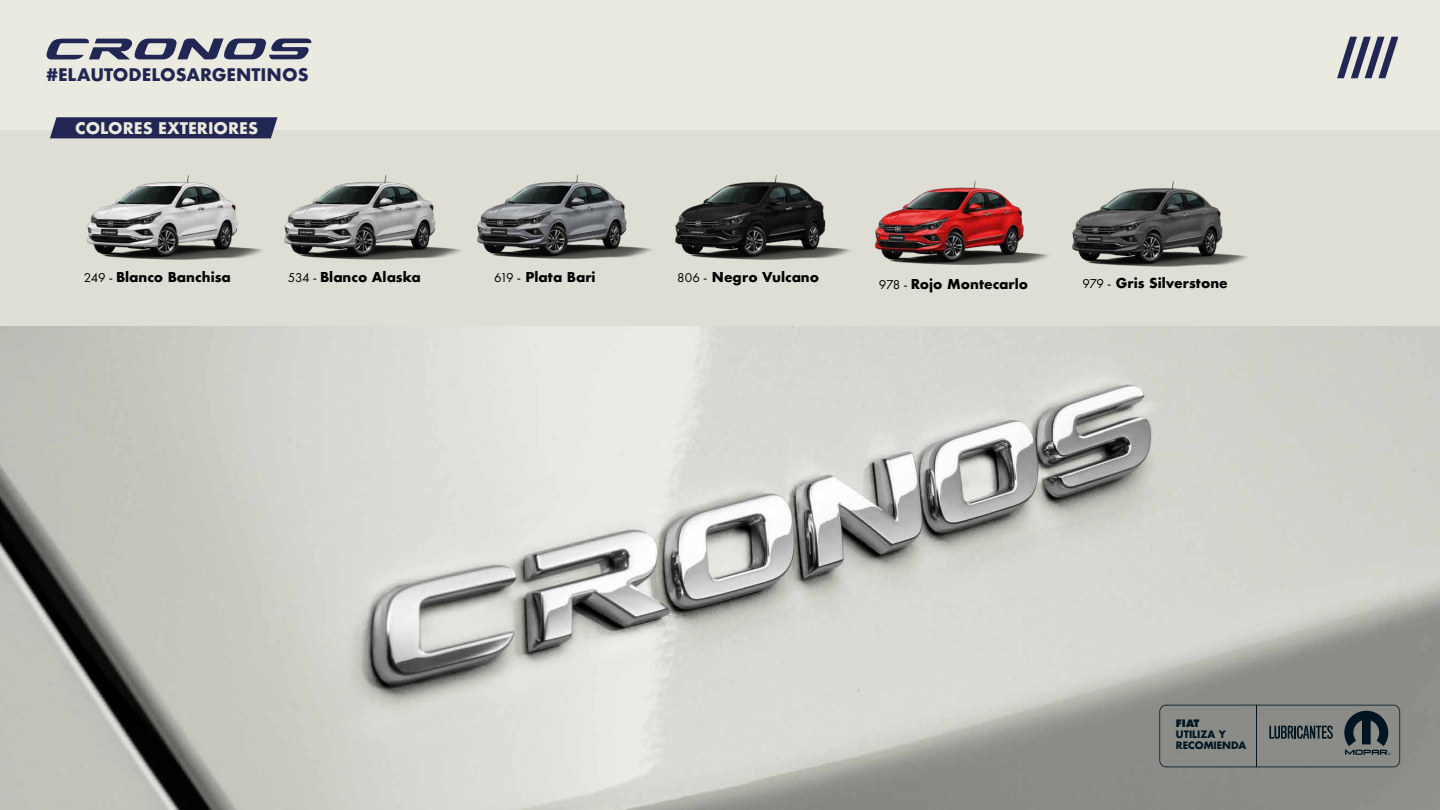
<style>
.page{position:relative;width:1440px;height:810px;background:#eaeae0}
.page>*{position:absolute;margin:0;border:0;box-sizing:border-box;transform-origin:0 0}
.t1{font:700 16.88px "Futura";color:#212652}
.t2{font:700 15.6px "Futura";color:#eaeae0}
.t3{font:700 13.27px "Futura";color:#000}
.t4{font:700 9.98px/10.8px "Futura Std";color:#001522}
.t5{font:800 9.98px "Futura Std";color:#001522}
.s1{font-family:"Futura PT";font-weight:400}
</style>
<div class="page">
<div style="left:0;top:130px;width:1440px;height:499px;background:#deded4"></div>
<img style="left:477px;top:175px;width:175px;height:84px">
<img style="left:284px;top:175px;width:177px;height:85px">
<svg style="left:1337px;top:37px;width:61px;height:41px"></svg>
<svg style="left:47px;top:38px;width:264px;height:22px"></svg>
<svg style="left:50px;top:117px;width:227px;height:21px;background:#282d57"></svg>
<img style="left:0;top:327px;width:1440px;height:483px">
<img style="left:874px;top:180px;width:175px;height:85px">
<img style="left:87px;top:175px;width:176px;height:85px">
<img style="left:675px;top:175px;width:176px;height:85px">
<img style="left:1072px;top:181px;width:176px;height:86px">
<svg style="left:1159px;top:705px;width:241px;height:62px;background:#797d7a"></svg>
<hr style="left:1256px;top:705px;width:1px;height:62px;background:#001522">
<p class="t1" style="left:47px;top:63px;width:264px">#ELAUTODELOSARGENTINOS</p>
<p class="t2" style="left:75px;top:117px;width:184px">COLORES EXTERIORES</p>
<p class="t3" style="left:84px;top:267px;width:148px"><span class="s1">249 -</span> Blanco Banchisa</p>
<p class="t3" style="left:677px;top:268px;width:143px"><span class="s1">806 -</span> Negro Vulcano</p>
<p class="t3" style="left:1083px;top:274px;width:147px"><span class="s1">979 -</span> Gris Silverstone</p>
<p class="t3" style="left:288px;top:267px;width:135px"><span class="s1">534 -</span> Blanco Alaska</p>
<p class="t3" style="left:494px;top:267px;width:103px"><span class="s1">619 -</span> Plata Bari</p>
<p class="t3" style="left:879px;top:274px;width:151px"><span class="s1">978 -</span> Rojo Montecarlo</p>
<p class="t5" style="left:1176px;top:717px;width:25px">FIAT</p>
<p class="t4" style="left:1176px;top:729px;width:72px">UTILIZA Y<br>RECOMIENDA</p>
</div>
